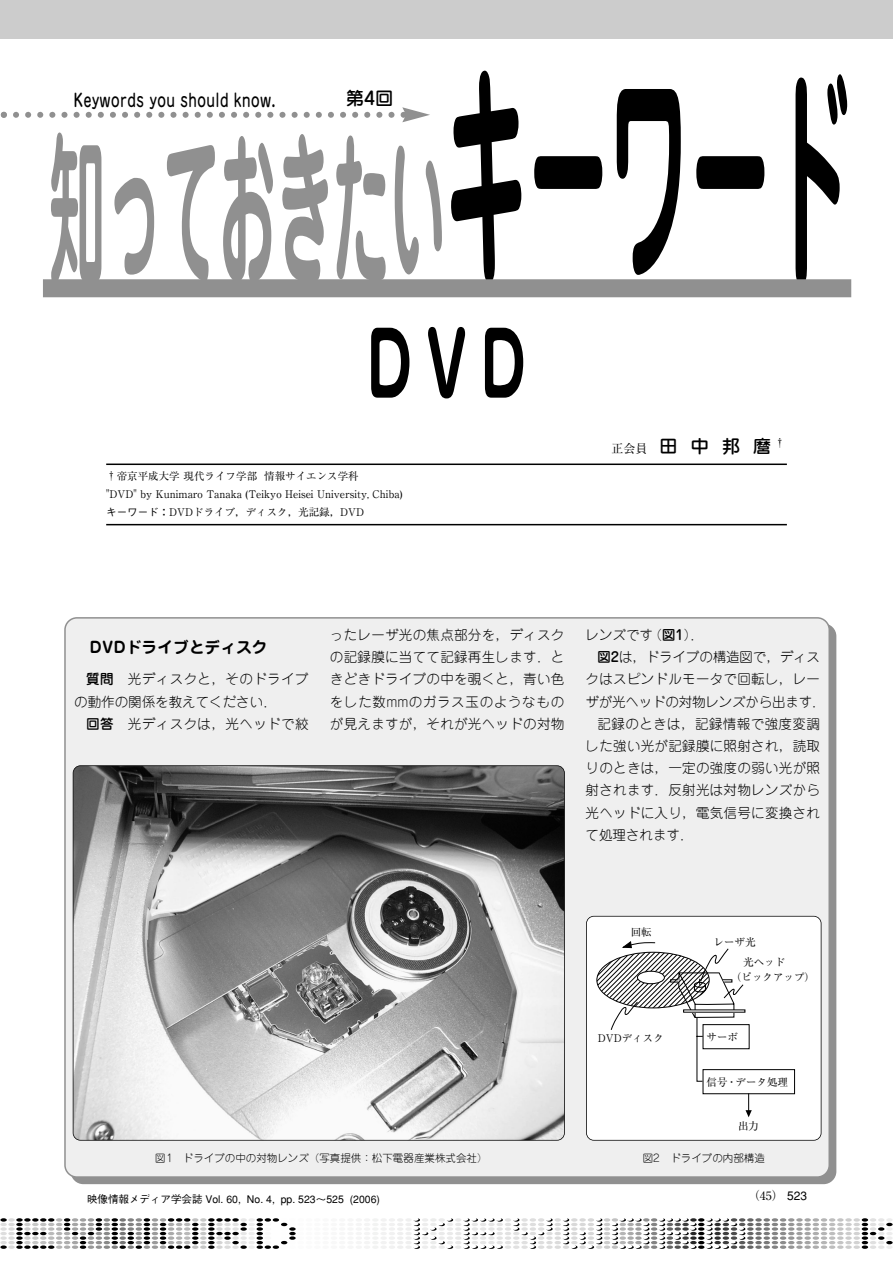
<style>
.page{position:relative;width:893px;height:1263px;background:#fff}
.page>*{position:absolute;margin:0;border:0;box-sizing:border-box;transform-origin:0 0}
.t1{font:700 166.2px "Jun 501";color:#909090;scale:.34 1}
.t2{font:700 90px "Jun 501";color:#000;scale:.67 1}
.t3{font:500 18px "Jun 34";letter-spacing:.03em;color:#000;scale:.78 1}
.t4{font:500 18px "Jun 34";letter-spacing:.03em;color:#000}
.t5{font:700 15.75px "Jun 501";color:#000}
.t6{font:300 13.5px/22.2px "Jun 101";letter-spacing:.02em;color:#000;text-align:justify}
.t7{font:300 13.5px/22.2px "Jun 101";color:#000}
.t8{font:300 13.5px "Jun 101";letter-spacing:-.015em;color:#000}
.t9{font:300 13.5px "Jun 101";letter-spacing:-.01em;color:#000}
.t10{font:12px "Ryumin";color:#000}
.t11{font:10.5px/18px "Ryumin";color:#000}
.t12{font:300 10.5px "Jun 101";color:#000}
.t13{font:500 10.5px "Gothic BBB";color:#000}
.s1{font-size:237.45px;color:#000}
.s2{font-family:"Gothic BBB";font-weight:500}
.s3{font-family:"Jun 34";font-weight:500;font-size:18px}
.s4{font-family:"Jun 34";font-weight:500}
</style>
<div class="page">
<div style="left:0;top:0;width:892px;height:38px;background:#ccc"></div>
<svg style="left:0;top:1218px;width:892px;height:31px"></svg>
<svg style="left:1px;top:107px;width:429px;height:15px"></svg>
<div style="left:64px;top:617px;width:766px;height:561px;background:#efefef"></div>
<div style="left:43px;top:279px;width:808px;height:18px;background:#909090"></div>
<hr style="left:106px;top:464px;width:680px;height:1px;background:#000">
<hr style="left:106px;top:524px;width:680px;height:1px;background:#000">
<img style="left:73px;top:766px;width:491px;height:374px;border-radius:7px">
<div style="left:73px;top:765px;width:491px;height:376px;border:2px solid #000;border-radius:8px"></div>
<div style="left:586px;top:916px;width:235px;height:224px;background:#fff;border-radius:7px"></div>
<svg style="left:596px;top:941px;width:199px;height:176px"></svg>
<div style="left:586px;top:916px;width:235px;height:225px;border:2px solid #000;border-radius:8px"></div>
<h1 class="t1" style="left:49px;top:148px;width:2360px">知っておきたい<span class="s1">キーワード</span></h1>
<h3 class="t3" style="left:74px;top:94px;width:260px">Keywords you should know.</h3>
<h3 class="t4" style="left:346px;top:91px;width:48px">第4回</h3>
<h2 class="t2" style="left:367px;top:330px;width:239px">DVD</h2>
<p class="t11" style="left:106px;top:468px;width:298px">†帝京平成大学現代ライフ学部 情報サイエンス学科<br>"DVD" by Kunimaro Tanaka (Teikyo Heisei University, Chiba)<span class="s2">キーワード：</span>DVDドライブ，ディスク，光記録，DVD</p>
<p class="t10" style="left:611px;top:444px;width:175px">正会員　<span class="s3">田 中 邦 麿</span> <sup>†</sup></p>
<p class="t5" style="left:90px;top:642px;width:179px">DVDドライブとディスク</p>
<p class="t7" style="left:74px;top:670px;width:236px;text-indent:12px"><span class="s4">質問　</span>光ディスクと，そのドライブの動作の関係を教えてください．</p>
<p class="t6" style="left:86px;top:714px;width:224px"><span class="s4">回答　</span>光ディスクは，光ヘッドで絞</p>
<p class="t6" style="left:330px;top:626px;width:236px">ったレーザ光の焦点部分を，ディスクの記録膜に当てて記録再生します．ときどきドライブの中を覗くと，青い色をした数mmのガラス玉のようなものが見えますが，それが光ヘッドの対物</p>
<p class="t6" style="left:585px;top:626px;width:120px">レンズです（<span class="s4">図1</span>）．</p>
<p class="t9" style="left:597px;top:652px;width:224px"><span class="s4">図2</span>は，ドライブの構造図で，ディス</p>
<p class="t6" style="left:585px;top:670px;width:236px">クはスピンドルモータで回転し，レー</p>
<p class="t8" style="left:585px;top:696px;width:242px">ザが光ヘッドの対物レンズから出ます．</p>
<p class="t6" style="left:597px;top:714px;width:224px">記録のときは，記録情報で強度変調</p>
<p class="t6" style="left:585px;top:737px;width:236px">した強い光が記録膜に照射され，読取</p>
<p class="t6" style="left:585px;top:759px;width:236px">りのときは，一定の強度の弱い光が照</p>
<p class="t6" style="left:585px;top:781px;width:236px">射されます．反射光は対物レンズから</p>
<p class="t6" style="left:585px;top:803px;width:236px">光ヘッドに入り，電気信号に変換され</p>
<p class="t7" style="left:585px;top:825px;width:109px">て処理されます．</p>
<p class="t11" style="left:630px;top:924px;width:22px">回転</p>
<p class="t11" style="left:598px;top:1031px;width:67px">DVDディスク</p>
<p class="t11" style="left:743px;top:933px;width:43px;line-height:19.8px;text-indent:-30px">レーザ光<br>光ヘッド</p>
<p class="t11" style="left:731px;top:969px;width:85px">（ピックアップ）</p>
<p class="t11" style="left:706px;top:1029px;width:33px">サーボ</p>
<p class="t11" style="left:706px;top:1074px;width:83px">信号・データ処理</p>
<p class="t11" style="left:738px;top:1118px;width:22px">出力</p>
<p class="t12" style="left:155px;top:1154px;width:334px">図1 ドライブの中の対物レンズ（写真提供：松下電器産業株式会社）</p>
<p class="t13" style="left:87px;top:1195px;width:294px">映像情報メディア学会誌 Vol. 60, No. 4, pp. 523～525 (2006)</p>
<p class="t12" style="left:642px;top:1154px;width:124px">図2 ドライブの内部構造</p>
<p class="t10" style="left:747px;top:1192px;width:61px">（45） <span class="s2">523</span></p>
</div>
